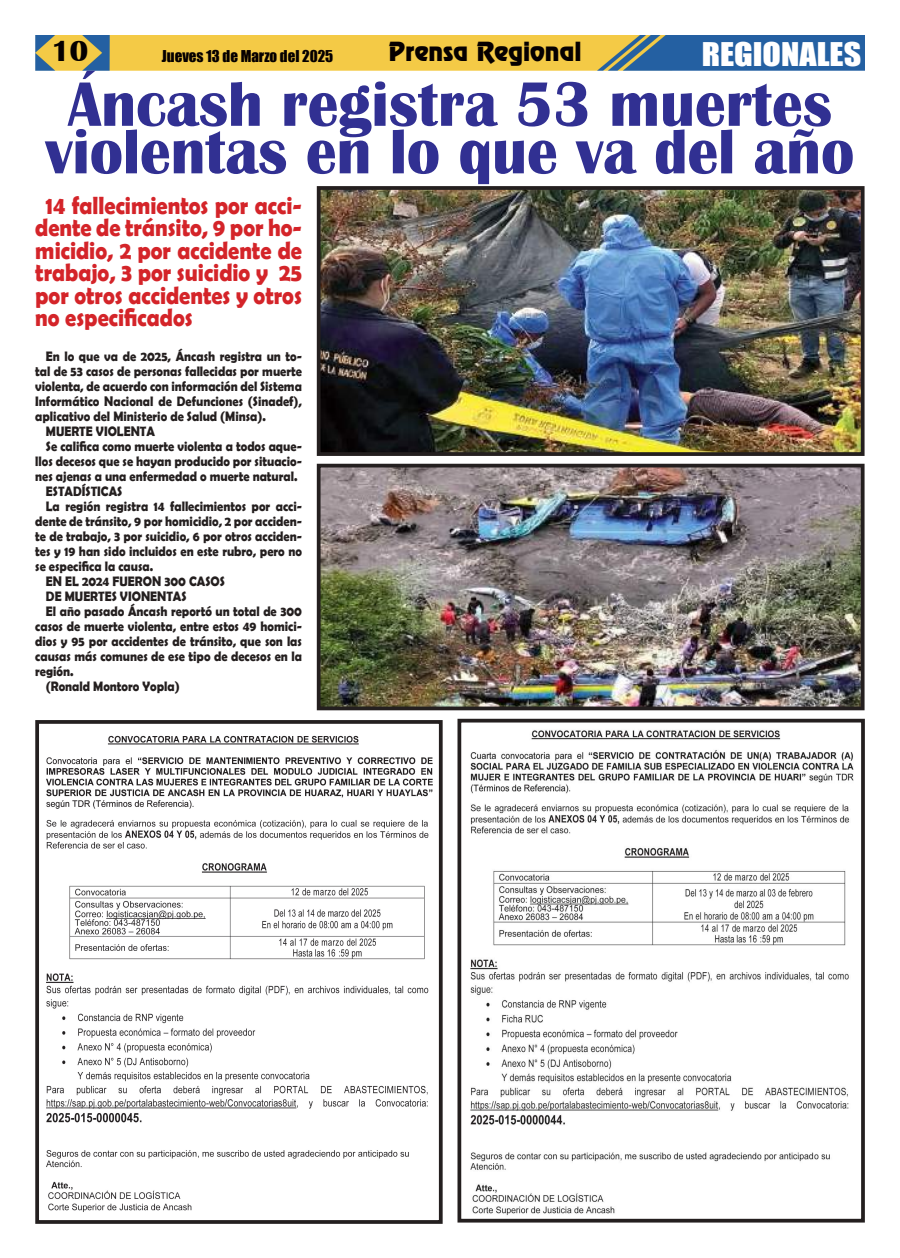
<style>
.page{position:relative;width:900px;height:1258px;background:#fff}
.page>*{position:absolute;margin:0;border:0;box-sizing:border-box;transform-origin:0 0}
.t1{font:700 64.88px/47.5px "Britannic";color:#313092;text-align:center;scale:.95 1}
.t2{font:30px "Impact";color:#fff;scale:1.13 1}
.t3{font:700 30px "Britannic";color:#060000}
.t4{font:700 25px/22.5px "Berlin Sans FB Demi";color:#d42429;text-align:justify;scale:.89 1}
.t5{font:23.75px "Renfrew Normal";color:#060000}
.t6{font:15px "Impact";color:#060000}
.t7{font:700 13.75px "Berlin Sans FB Demi";color:#241f1f;scale:.9 1}
</style>
<div class="page">
<img style="left:35px;top:35px;width:830px;height:36px">
<img style="left:322px;top:191px;width:538px;height:260px">
<div style="left:317px;top:186px;width:548px;height:270px;border:4px solid #241f1f"></div>
<img style="left:322px;top:469px;width:538px;height:236px">
<div style="left:317px;top:464px;width:548px;height:246px;border:4px solid #241f1f"></div>
<img style="left:46px;top:735px;width:387px;height:477px">
<div style="left:35px;top:720px;width:408px;height:504px;border:4px solid #241f1f"></div>
<img style="left:470px;top:730px;width:384px;height:486px">
<div style="left:458px;top:719px;width:407px;height:503px;border:4px solid #241f1f"></div>
<h2 class="t3" style="left:52px;top:34px;width:38px">10</h2>
<p class="t6" style="left:162px;top:45px;width:173px">Jueves 13 de Marzo del 2025</p>
<h3 class="t5" style="left:389px;top:36px;width:194px">Prensa Regional</h3>
<h2 class="t2" style="left:702px;top:31px;width:143px">REGIONALES</h2>
<h1 class="t1" style="left:45px;top:81px;width:853px">Áncash registra 53 muertes violentas en lo que va del año</h1>
<h3 class="t4" style="left:35px;top:193px;width:301px;text-indent:11px">14 fallecimientos por acci&shy;dente de tránsito, 9 por ho&shy;micidio, 2 por accidente de trabajo, 3 por suicidio y 25 por otros accidentes y otros no especificados</h3>
<p class="t7" style="left:46px;top:348px;width:286px">En lo que va de 2025, Áncash registra un to-</p>
<p class="t7" style="left:35px;top:363px;width:298px">tal de 53 casos de personas fallecidas por muerte</p>
<p class="t7" style="left:35px;top:378px;width:298px">violenta, de acuerdo con información del Sistema</p>
<p class="t7" style="left:35px;top:393px;width:298px">Informático Nacional de Defunciones (Sinadef),</p>
<p class="t7" style="left:35px;top:408px;width:258px">aplicativo del Ministerio de Salud (Minsa).</p>
<p class="t7" style="left:46px;top:423px;width:123px">MUERTE VIOLENTA</p>
<p class="t7" style="left:46px;top:438px;width:286px">Se califica como muerte violenta a todos aque-</p>
<p class="t7" style="left:35px;top:453px;width:298px">llos decesos que se hayan producido por situacio-</p>
<p class="t7" style="left:35px;top:468px;width:293px">nes ajenas a una enfermedad o muerte natural.</p>
<p class="t7" style="left:46px;top:483px;width:87px">ESTADÍSTICAS</p>
<p class="t7" style="left:46px;top:498px;width:286px">La región registra 14 fallecimientos por acci-</p>
<p class="t7" style="left:35px;top:513px;width:298px">dente de tránsito, 9 por homicidio, 2 por acciden-</p>
<p class="t7" style="left:35px;top:528px;width:298px">te de trabajo, 3 por suicidio, 6 por otros acciden-</p>
<p class="t7" style="left:35px;top:543px;width:298px">tes y 19 han sido incluidos en este rubro, pero no</p>
<p class="t7" style="left:35px;top:558px;width:133px">se especifica la causa.</p>
<p class="t7" style="left:46px;top:573px;width:200px">EN EL 2024 FUERON 300 CASOS</p>
<p class="t7" style="left:46px;top:588px;width:158px">DE MUERTES VIONENTAS</p>
<p class="t7" style="left:46px;top:603px;width:286px">El año pasado Áncash reportó un total de 300</p>
<p class="t7" style="left:35px;top:618px;width:298px">casos de muerte violenta, entre estos 49 homici-</p>
<p class="t7" style="left:35px;top:633px;width:298px">dios y 95 por accidentes de tránsito, que son las</p>
<p class="t7" style="left:35px;top:648px;width:298px">causas más comunes de ese tipo de decesos en la</p>
<p class="t7" style="left:35px;top:663px;width:44px">región.</p>
<p class="t7" style="left:46px;top:678px;width:150px">(Ronald Montoro Yopla)</p>
</div>
